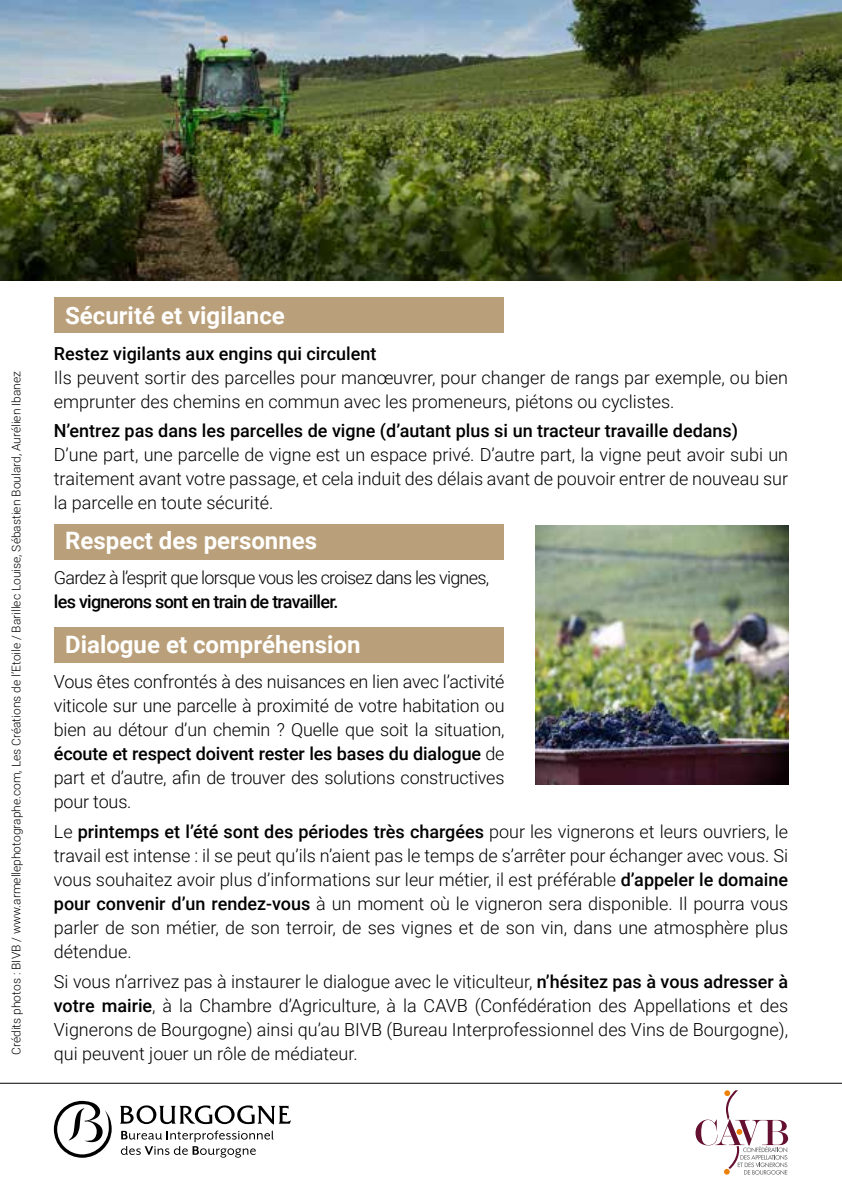
<style>
.page{position:relative;width:842px;height:1191px;background:#fff}
.page>*{position:absolute;margin:0;border:0;box-sizing:border-box;transform-origin:0 0}
.t1{font:700 24px "Roboto";color:#fff}
.t2{font:300 18px/24px "Roboto";color:#000;text-align:justify}
.t3{font:500 18px "Roboto";color:#000}
.t4{font:300 18px "Roboto";letter-spacing:-.04em;color:#000}
.t5{font:500 18px "Roboto";letter-spacing:-.04em;color:#000}
.t6{font:300 12px "Roboto";color:#000}
.s1{font-weight:500}
</style>
<div class="page">
<div style="left:54px;top:298px;width:449px;height:35px;background:#baa07a"></div>
<div style="left:54px;top:524px;width:449px;height:36px;background:#baa07a"></div>
<div style="left:54px;top:627px;width:449px;height:36px;background:#baa07a"></div>
<svg style="left:120px;top:1105px;width:171px;height:19px"></svg>
<svg style="left:54px;top:1100px;width:58px;height:57px"></svg>
<svg style="left:121px;top:1130px;width:153px;height:27px"></svg>
<svg style="left:695px;top:1090px;width:93px;height:84px"></svg>
<img style="left:0;top:0;width:842px;height:281px">
<hr style="left:0;top:1082px;width:842px;height:1px;background:#000">
<img style="left:536px;top:525px;width:252px;height:260px">
<p class="t6" style="left:8px;top:1054px;width:685px;rotate:-90deg">Crédits photos : BIVB / www.armellephotographe.com, Les Créations de l’Etoile / Barillec Louise, Sébastien Boulard, Aurélien Ibanez</p>
<h1 class="t1" style="left:65px;top:299px;width:221px">Sécurité et vigilance</h1>
<p class="t3" style="left:54px;top:340px;width:324px">Restez vigilants aux engins qui circulent</p>
<p class="t2" style="left:54px;top:364px;width:736px">Ils peuvent sortir des parcelles pour manœuvrer, pour changer de rangs par exemple, ou bien emprunter des chemins en commun avec les promeneurs, piétons ou cyclistes.</p>
<p class="t3" style="left:54px;top:418px;width:686px">N’entrez pas dans les parcelles de vigne (d’autant plus si un tracteur travaille dedans)</p>
<p class="t2" style="left:54px;top:442px;width:736px">D’une part, une parcelle de vigne est un espace privé. D’autre part, la vigne peut avoir subi un traitement avant votre passage, et cela induit des délais avant de pouvoir entrer de nouveau sur la parcelle en toute sécurité.</p>
<h1 class="t1" style="left:65px;top:523px;width:253px">Respect des personnes</h1>
<p class="t4" style="left:54px;top:565px;width:437px">Gardez à l’esprit que lorsque vous les croisez dans les vignes,</p>
<p class="t5" style="left:54px;top:589px;width:286px">les vignerons sont en train de travailler.</p>
<h1 class="t1" style="left:65px;top:627px;width:297px">Dialogue et compréhension</h1>
<p class="t2" style="left:54px;top:669px;width:452px">Vous êtes confrontés à des nuisances en lien avec l’activité viticole sur une parcelle à proximité de votre habitation ou bien au détour d’un chemin ? Quelle que soit la situation, <span class="s1">écoute et respect doivent rester les bases du dialogue</span> de part et d’autre, afin de trouver des solutions constructives pour tous.</p>
<p class="t2" style="left:54px;top:819px;width:736px">Le <span class="s1">printemps et l’été sont des périodes très chargées</span> pour les vignerons et leurs ouvriers, le travail est intense : il se peut qu’ils n’aient pas le temps de s’arrêter pour échanger avec vous. Si vous souhaitez avoir plus d’informations sur leur métier, il est préférable <span class="s1">d’appeler le domaine pour convenir d’un rendez-vous</span> à un moment où le vigneron sera disponible. Il pourra vous parler de son métier, de son terroir, de ses vignes et de son vin, dans une atmosphère plus détendue.</p>
<p class="t2" style="left:54px;top:968px;width:736px">Si vous n’arrivez pas à instaurer le dialogue avec le viticulteur, <span class="s1">n’hésitez pas à vous adresser à votre mairie</span>, à la Chambre d’Agriculture, à la CAVB (Confédération des Appellations et des Vignerons de Bourgogne) ainsi qu’au BIVB (Bureau Interprofessionnel des Vins de Bourgogne), qui peuvent jouer un rôle de médiateur.</p>
</div>
